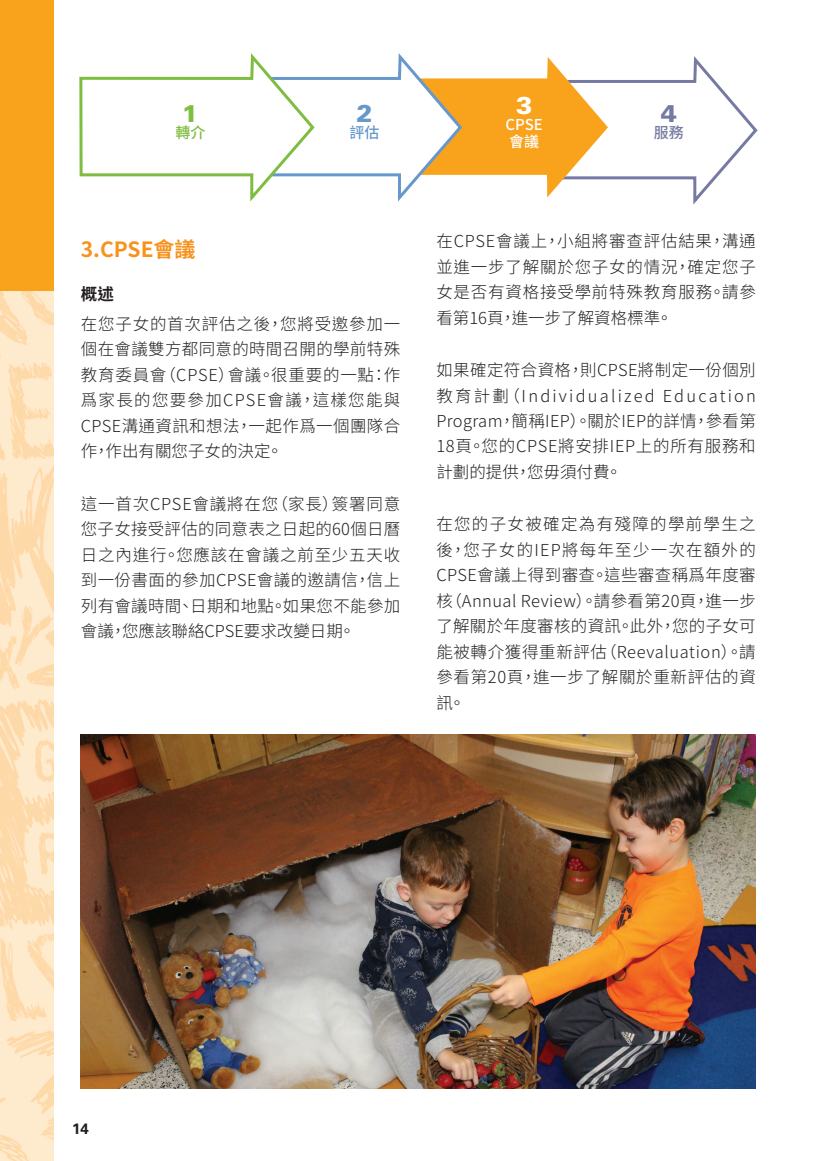
<style>
.page{position:relative;width:837px;height:1161px;background:#fff}
.page>*{position:absolute;margin:0;border:0;box-sizing:border-box;transform-origin:0 0}
.t1{font:900 24.15px "Univers LT Std";color:#7fbd41}
.t2{font:900 24.15px "Univers LT Std";color:#6798cb}
.t3{font:900 24.15px "Univers LT Std";color:#fff}
.t4{font:900 24.15px "Univers LT Std";color:#767aa2}
.t5{font:700 21px "Noto Sans CJ Ktc";color:#f7931d}
.t6{font:300 16.5px/25.5px "Noto Sans CJ Ktc";letter-spacing:.025em;color:#231f20;text-align:justify}
.t7{font:700 16.5px "Noto Sans CJ Ktc";color:#231f20}
.t8{font:500 15px/16px "Noto Sans CJ Ktc";color:#fff}
.t9{font:700 15px "Univers LT Std";color:#231f20}
.t10{font:500 15px "Noto Sans CJ Ktc";color:#7fbd41}
.t11{font:500 15px "Noto Sans CJ Ktc";color:#6798cb}
.t12{font:500 15px "Noto Sans CJ Ktc";color:#767aa2}
</style>
<div class="page">
<svg style="left:79px;top:53px;width:679px;height:152px"></svg>
<img style="left:81px;top:734px;width:675px;height:355px">
<img style="left:0;top:291px;width:54px;height:870px">
<div style="left:0;top:0;width:54px;height:290px;background:#f9a21c"></div>
<p class="t1" style="left:182px;top:99px;width:18px">1</p>
<p class="t10" style="left:175px;top:125px;width:31px">轉介</p>
<p class="t2" style="left:356px;top:99px;width:18px">2</p>
<p class="t11" style="left:350px;top:125px;width:31px">評估</p>
<h2 class="t5" style="left:81px;top:237px;width:116px">3.CPSE會議</h2>
<h3 class="t7" style="left:81px;top:285px;width:35px">概述</h3>
<p class="t6" style="left:81px;top:312px;width:321px">在您子女的首次評估之後，您將受邀參加一個在會議雙方都同意的時間召開的學前特殊教育委員會（CPSE）會議。很重要的一點：作爲家長的您要參加CPSE會議，這樣您能與CPSE溝通資訊和想法，一起作爲一個團隊合作，作出有關您子女的決定。</p>
<p class="t6" style="left:81px;top:492px;width:321px">這一首次CPSE會議將在您（家長）簽署同意您子女接受評估的同意表之日起的60個日曆日之內進行。您應該在會議之前至少五天收到一份書面的參加CPSE會議的邀請信，信上列有會議時間、日期和地點。如果您不能參加會議，您應該聯絡CPSE要求改變日期。</p>
<p class="t3" style="left:516px;top:90px;width:18px">3</p>
<p class="t8" style="left:506px;top:117px;width:47px">CPSE■■會議</p>
<p class="t4" style="left:661px;top:99px;width:18px">4</p>
<p class="t12" style="left:654px;top:125px;width:31px">服務</p>
<p class="t6" style="left:436px;top:229px;width:321px">在CPSE會議上，小組將審查評估結果，溝通並進一步了解關於您子女的情況，確定您子女是否有資格接受學前特殊教育服務。請參看第16頁，進一步了解資格標準。</p>
<p class="t6" style="left:436px;top:358px;width:321px">如果確定符合資格，則CPSE將制定一份個別教育計劃（Individualized Education Program，簡稱IEP）。關於IEP的詳情，參看第18頁。您的CPSE將安排IEP上的所有服務和計劃的提供，您毋須付費。</p>
<p class="t6" style="left:436px;top:512px;width:321px">在您的子女被確定為有殘障的學前學生之後，您子女的IEP將每年至少一次在額外的CPSE會議上得到審查。這些審查稱爲年度審核（Annual Review）。請參看第20頁，進一步了解關於年度審核的資訊。此外，您的子女可能被轉介獲得重新評估（Reevaluation）。請參看第20頁，進一步了解關於重新評估的資訊。</p>
<p class="t9" style="left:72px;top:1120px;width:18px">14</p>
</div>
